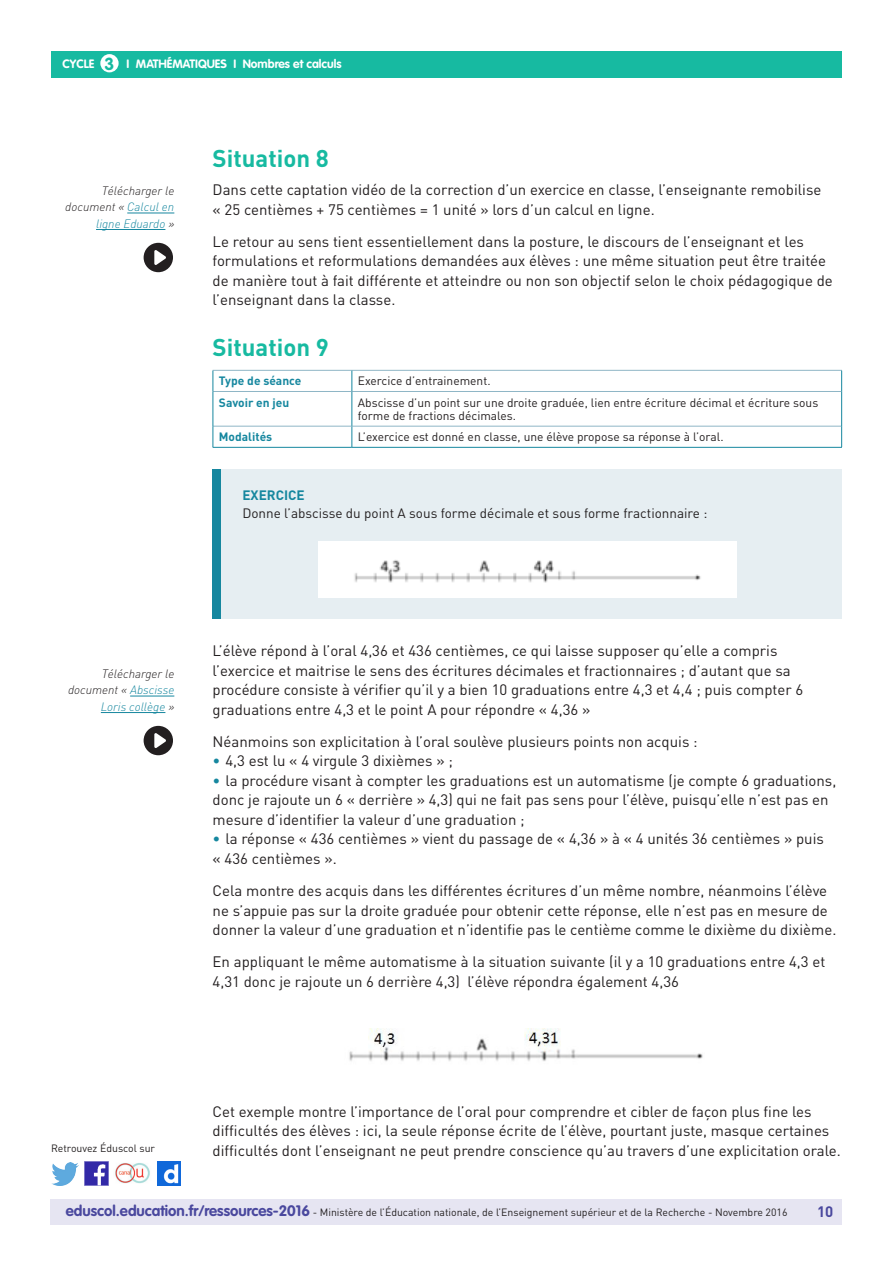
<style>
.page{position:relative;width:893px;height:1263px;background:#fff}
.page>*{position:absolute;margin:0;border:0;box-sizing:border-box;transform-origin:0 0}
._03_Titre_de_niveau{font:700 24px "DIN Pro";color:#17baa1}
.t1{font:700 17.25px "VAG Rounded Std";color:#17baa1}
._06_Texte_courant{font:15px/19.5px "DIN Pro";color:#231f20}
._08_Liste_à_puces_ni{font:15px/19.5px "DIN Pro";color:#231f20}
.t2{font:700 15px "DIN Pro";color:#4a489e}
._15_texte_encadré{font:13.5px "DIN Pro";color:#231f20}
._15_Titre_encadré{font:700 13.5px "DIN Pro";color:#16879f}
.Texte_courant_tablea{font:12px/13.5px "DIN Pro";color:#231f20}
._07_Texte_en_marge{font:italic 300 12px/16.5px "DIN Pro";color:#231f20;text-align:right}
.t3{font:700 12px "VAG Rounded Std";color:#fff}
.Texte_gras_bleu{font:700 12px "DIN Pro";color:#16879f}
.t4{font:10.5px "DIN Pro";color:#231f20}
.s1{color:#16879f}
.s2{font-family:"VAG Rounded Std";font-weight:700;font-size:15px;color:#4a489e}
</style>
<div class="page">
<div style="left:50px;top:1199px;width:791px;height:26px;background:#e6e5f2"></div>
<div style="left:51px;top:51px;width:791px;height:27px;background:#17baa1"></div>
<div style="left:100px;top:54px;width:19px;height:18px;background:#fff;border-radius:50%"></div>
<img style="left:85px;top:1162px;width:23px;height:23px">
<img style="left:51px;top:1163px;width:28px;height:22px">
<img style="left:158px;top:1162px;width:22px;height:23px">
<img style="left:115px;top:1163px;width:35px;height:21px">
<hr style="left:213px;top:370px;width:139px;height:1px;background:#8fb6c6">
<hr style="left:352px;top:370px;width:490px;height:1px;background:#8fb6c6">
<hr style="left:213px;top:391px;width:139px;height:1px;background:#8fb6c6">
<hr style="left:352px;top:391px;width:489px;height:1px;background:#8fb6c6">
<hr style="left:213px;top:426px;width:139px;height:1px;background:#8fb6c6">
<hr style="left:352px;top:426px;width:489px;height:1px;background:#8fb6c6">
<svg style="left:213px;top:371px;width:1px;height:20px"></svg>
<svg style="left:352px;top:371px;width:1px;height:20px"></svg>
<svg style="left:841px;top:371px;width:1px;height:20px"></svg>
<hr style="left:213px;top:391px;width:1px;height:35px;background:#16879f">
<hr style="left:352px;top:392px;width:1px;height:34px;background:#16879f">
<hr style="left:841px;top:391px;width:1px;height:35px;background:#16879f">
<svg style="left:213px;top:426px;width:1px;height:21px"></svg>
<svg style="left:352px;top:427px;width:1px;height:20px"></svg>
<svg style="left:841px;top:426px;width:1px;height:21px"></svg>
<hr style="left:213px;top:447px;width:139px;height:1px;background:#16879f">
<hr style="left:352px;top:447px;width:490px;height:1px;background:#16879f">
<hr style="left:127px;top:213px;width:47px;height:1px;background:#16879f">
<hr style="left:96px;top:229px;width:69px;height:1px;background:#16879f">
<hr style="left:130px;top:696px;width:44px;height:1px;background:#16879f">
<hr style="left:101px;top:712px;width:64px;height:1px;background:#16879f">
<svg style="left:143px;top:242px;width:17px;height:31px"></svg>
<svg style="left:144px;top:243px;width:29px;height:29px"></svg>
<svg style="left:143px;top:725px;width:18px;height:31px"></svg>
<svg style="left:144px;top:726px;width:29px;height:29px"></svg>
<div style="left:213px;top:469px;width:629px;height:150px;background:#e6eef2"></div>
<div style="left:213px;top:469px;width:8px;height:150px;background:#16879f"></div>
<img style="left:318px;top:541px;width:418px;height:56px">
<img style="left:349px;top:1028px;width:354px;height:34px">
<p class="t3" style="left:63px;top:57px;width:33px">CYCLE</p>
<p class="t3" style="left:127px;top:57px;width:217px">I MATHÉMATIQUES I Nombres et calculs</p>
<p class="t1" style="left:105px;top:53px;width:11px">3</p>
<p class="_07_Texte_en_marge" style="left:65px;top:182px;width:111px">Télécharger le document « <span class="s1">Calcul en ligne Eduardo</span> »</p>
<p class="_03_Titre_de_niveau" style="left:213px;top:143px;width:118px">Situation 8</p>
<p class="_06_Texte_courant" style="left:213px;top:180px;width:610px">Dans cette captation vidéo de la correction d’un exercice en classe, l’enseignante remobilise « 25 centièmes + 75 centièmes = 1 unité » lors d’un calcul en ligne.</p>
<p class="_06_Texte_courant" style="left:213px;top:231px;width:622px">Le retour au sens tient essentiellement dans la posture, le discours de l’enseignant et les formulations et reformulations demandées aux élèves : une même situation peut être traitée de manière tout à fait différente et atteindre ou non son objectif selon le choix pédagogique de l’enseignant dans la classe.</p>
<p class="_03_Titre_de_niveau" style="left:213px;top:331px;width:118px">Situation 9</p>
<p class="Texte_gras_bleu" style="left:219px;top:373px;width:84px">Type de séance</p>
<p class="Texte_courant_tablea" style="left:358px;top:374px;width:134px">Exercice d’entrainement.</p>
<p class="Texte_gras_bleu" style="left:219px;top:394px;width:72px">Savoir en jeu</p>
<p class="Texte_courant_tablea" style="left:358px;top:395px;width:462px">Abscisse d’un point sur une droite graduée, lien entre écriture décimal et écriture sous forme de fractions décimales.</p>
<p class="Texte_gras_bleu" style="left:219px;top:429px;width:55px">Modalités</p>
<p class="Texte_courant_tablea" style="left:358px;top:430px;width:367px">L’exercice est donné en classe, une élève propose sa réponse à l’oral.</p>
<p class="_15_Titre_encadré" style="left:242px;top:487px;width:64px">EXERCICE</p>
<p class="_15_texte_encadré" style="left:242px;top:505px;width:466px">Donne l’abscisse du point A sous forme décimale et sous forme fractionnaire :</p>
<p class="_07_Texte_en_marge" style="left:68px;top:665px;width:108px">Télécharger le document « <span class="s1">Abscisse<br>Loris collège</span> »</p>
<p class="_06_Texte_courant" style="left:213px;top:641px;width:592px">L’élève répond à l’oral 4,36 et 436 centièmes, ce qui laisse supposer qu’elle a compris l’exercice et maitrise le sens des écritures décimales et fractionnaires ; d’autant que sa procédure consiste à vérifier qu’il y a bien 10 graduations entre 4,3 et 4,4 ; puis compter 6 graduations entre 4,3 et le point A pour répondre « 4,36 »</p>
<p class="_06_Texte_courant" style="left:213px;top:731px;width:487px">Néanmoins son explicitation à l’oral soulève plusieurs points non acquis :</p>
<p class="_08_Liste_à_puces_ni" style="left:213px;top:751px;width:242px"><span class="s1">•</span> 4,3 est lu « 4 virgule 3 dixièmes » ;</p>
<p class="_08_Liste_à_puces_ni" style="left:213px;top:770px;width:625px"><span class="s1">•</span> la procédure visant à compter les graduations est un automatisme (je compte 6 graduations, donc je rajoute un 6 « derrière » 4,3) qui ne fait pas sens pour l’élève, puisqu’elle n’est pas en mesure d’identifier la valeur d’une graduation ;</p>
<p class="_08_Liste_à_puces_ni" style="left:213px;top:829px;width:613px"><span class="s1">•</span> la réponse « 436 centièmes » vient du passage de « 4,36 » à « 4 unités 36 centièmes » puis « 436 centièmes ».</p>
<p class="_06_Texte_courant" style="left:213px;top:881px;width:625px">Cela montre des acquis dans les différentes écritures d’un même nombre, néanmoins l’élève ne s’appuie pas sur la droite graduée pour obtenir cette réponse, elle n’est pas en mesure de donner la valeur d’une graduation et n’identifie pas le centième comme le dixième du dixième.</p>
<p class="_06_Texte_courant" style="left:213px;top:952px;width:614px">En appliquant le même automatisme à la situation suivante (il y a 10 graduations entre 4,3 et<br>4,31 donc je rajoute un 6 derrière 4,3) l’élève répondra également 4,36</p>
<p class="t4" style="left:51px;top:1141px;width:106px">Retrouvez Éduscol sur</p>
<p class="_06_Texte_courant" style="left:213px;top:1101px;width:630px">Cet exemple montre l’importance de l’oral pour comprendre et cibler de façon plus fine les difficultés des élèves : ici, la seule réponse écrite de l’élève, pourtant juste, masque certaines difficultés dont l’enseignant ne peut prendre conscience qu’au travers d’une explicitation orale.</p>
<p class="t4" style="left:66px;top:1205px;width:723px"><span class="s2">eduscol.education.fr/ressources-2016</span> - Ministère de l’Éducation nationale, de l’Enseignement supérieur et de la Recherche - Novembre 2016</p>
<p class="t2" style="left:817px;top:1201px;width:18px">10</p>
</div>
